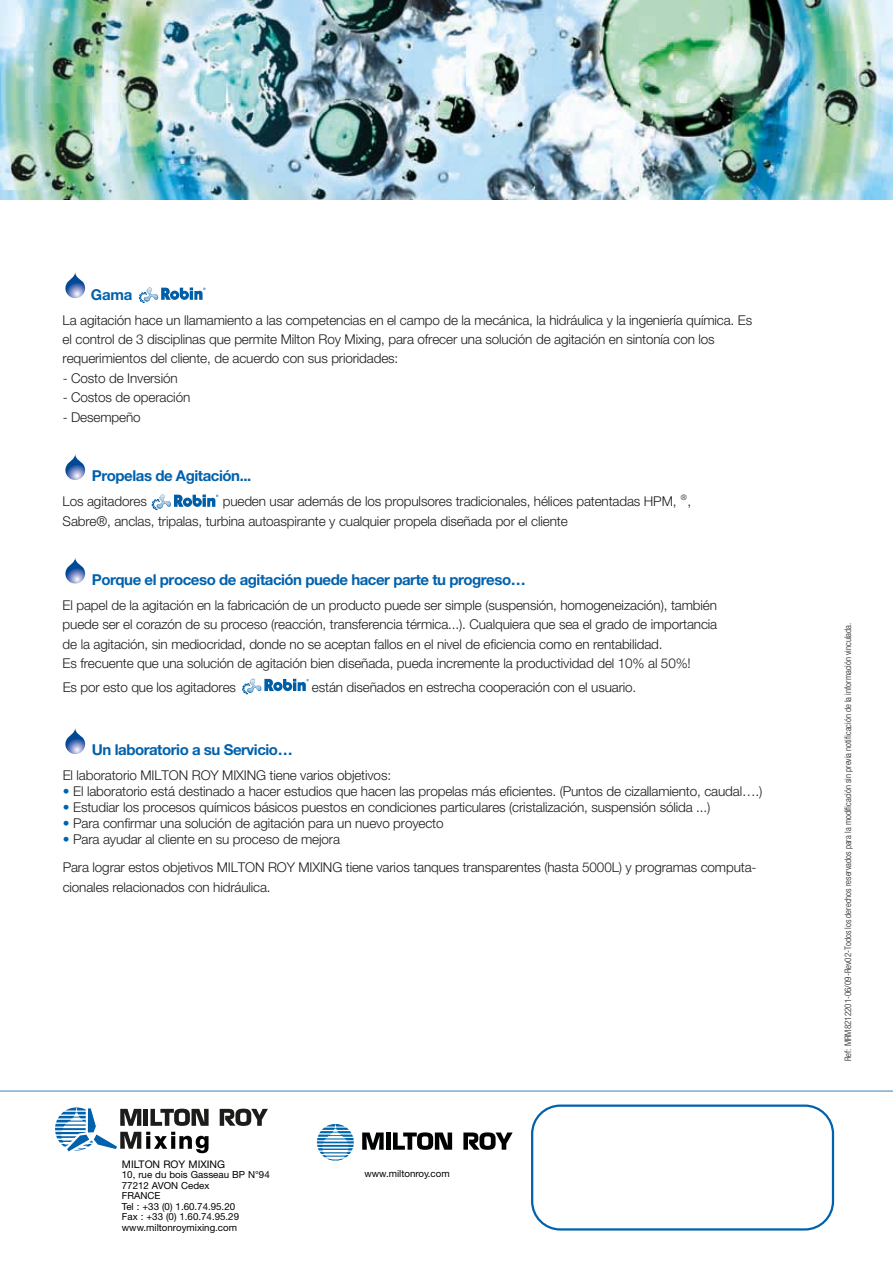
<style>
.page{position:relative;width:893px;height:1263px;background:#fff}
.page>*{position:absolute;margin:0;border:0;box-sizing:border-box;transform-origin:0 0}
.t1{font:700 15px "Helvetica Neue LT Std";letter-spacing:-.03em;color:#0061ad}
.t2{font:300 13.5px/19.5px "Helvetica Neue LT Std";letter-spacing:-.01em;color:#1c1c1b}
.t3{font:10.5px "Helvetica Neue LT Std";color:#000101}
.t4{font:9.75px/10.5px "Helvetica Neue LT Std";color:#000101}
.t5{font:300 condensed 9px "Helvetica Neue LT Std";color:#1c1c1b}
.t6{font:300 7.5px "Helvetica Neue LT Std";color:#1c1c1b}
.s1{color:#0061ad}
</style>
<div class="page">
<img style="left:0;top:0;width:893px;height:200px">
<svg style="left:65px;top:558px;width:20px;height:25px"></svg>
<svg style="left:65px;top:454px;width:20px;height:26px"></svg>
<svg style="left:65px;top:728px;width:20px;height:26px"></svg>
<svg style="left:65px;top:272px;width:20px;height:26px"></svg>
<svg style="left:139px;top:287px;width:67px;height:16px"></svg>
<svg style="left:152px;top:494px;width:66px;height:17px"></svg>
<svg style="left:242px;top:679px;width:67px;height:16px"></svg>
<svg style="left:531px;top:1104px;width:303px;height:126px"></svg>
<hr style="left:0;top:1091px;width:893px;height:1px;background:#3381be">
<svg style="left:55px;top:1107px;width:154px;height:47px"></svg>
<svg style="left:220px;top:1109px;width:48px;height:17px"></svg>
<svg style="left:317px;top:1124px;width:37px;height:37px"></svg>
<svg style="left:362px;top:1132px;width:22px;height:18px"></svg>
<div style="left:386px;top:1132px;width:5px;height:18px;background:#000101"></div>
<svg style="left:393px;top:1132px;width:59px;height:18px"></svg>
<svg style="left:463px;top:1132px;width:50px;height:18px"></svg>
<p class="t1" style="left:91px;top:285px;width:43px">Gama</p>
<p class="t2" style="left:63px;top:310px;width:691px">La agitación hace un llamamiento a las competencias en el campo de la mecánica, la hidráulica y la ingeniería química. Es el control de 3 disciplinas que permite Milton Roy Mixing, para ofrecer una solución de agitación en sintonía con los requerimientos del cliente, de acuerdo con sus prioridades:</p>
<p class="t2" style="left:63px;top:368px;width:116px">- Costo de Inversión</p>
<p class="t2" style="left:63px;top:388px;width:129px">- Costos de operación</p>
<p class="t2" style="left:63px;top:407px;width:79px">- Desempeño</p>
<p class="t1" style="left:92px;top:467px;width:161px">Propelas de Agitación...</p>
<p class="t2" style="left:63px;top:491px;width:86px">Los agitadores</p>
<p class="t2" style="left:63px;top:491px;width:615px;text-indent:160px">pueden usar además de los propulsores tradicionales, hélices patentadas HPM,<br>Sabre®, anclas, tripalas, turbina autoaspirante y cualquier propela diseñada por el cliente</p>
<p class="t6" style="left:681px;top:492px;width:7px">®</p>
<p class="t2" style="left:687px;top:491px;width:5px">,</p>
<p class="t1" style="left:92px;top:570px;width:435px">Porque el proceso de agitación puede hacer parte tu progreso…</p>
<p class="t2" style="left:63px;top:595px;width:656px">El papel de la agitación en la fabricación de un producto puede ser simple (suspensión, homogeneización), también puede ser el corazón de su proceso (reacción, transferencia térmica...). Cualquiera que sea el grado de importancia de la agitación, sin mediocridad, donde no se aceptan fallos en el nivel de eficiencia como en rentabilidad.<br>Es frecuente que una solución de agitación bien diseñada, pueda incremente la productividad del 10% al 50%!</p>
<p class="t2" style="left:63px;top:677px;width:175px">Es por esto que los agitadores</p>
<p class="t2" style="left:312px;top:677px;width:326px">están diseñados en estrecha cooperación con el usuario.</p>
<p class="t1" style="left:92px;top:741px;width:202px">Un laboratorio a su Servicio…</p>
<p class="t2" style="left:63px;top:765px;width:330px">El laboratorio MILTON ROY MIXING tiene varios objetivos:</p>
<p class="t2" style="left:63px;top:781px;width:701px"><span class="s1">•</span> El laboratorio está destinado a hacer estudios que hacen las propelas más eficientes. (Puntos de cizallamiento, caudal….)</p>
<p class="t2" style="left:63px;top:797px;width:649px"><span class="s1">•</span> Estudiar los procesos químicos básicos puestos en condiciones particulares (cristalización, suspensión sólida ...)</p>
<p class="t2" style="left:63px;top:813px;width:382px"><span class="s1">•</span> Para confirmar una solución de agitación para un nuevo proyecto</p>
<p class="t2" style="left:63px;top:825px;width:695px;line-height:28px"><span class="s1">•</span> Para ayudar al cliente en su proceso de mejora<br>Para lograr estos objetivos MILTON ROY MIXING tiene varios tanques transparentes (hasta 5000L) y programas computa-</p>
<p class="t2" style="left:63px;top:877px;width:209px">cionales relacionados con hidráulica.</p>
<p class="t3" style="left:122px;top:1157px;width:105px">MILTON ROY MIXING</p>
<p class="t4" style="left:122px;top:1169px;width:149px">10, rue du bois Gasseau BP N°94<br>77212 AVON Cedex<br>FRANCE<br>Tel : +33 (0) 1.60.74.95.20<br>Fax : +33 (0) 1.60.74.95.29 www.miltonroymixing.com</p>
<p class="t4" style="left:364px;top:1168px;width:87px">www.miltonroy.com</p>
<p class="t5" style="left:843px;top:1061px;width:440px;rotate:-90deg">Ref: MRM8212201-06/09-Rev02-Todos los derechos reservados para la modificación sin previa notificación de la información vinculada.</p>
</div>
